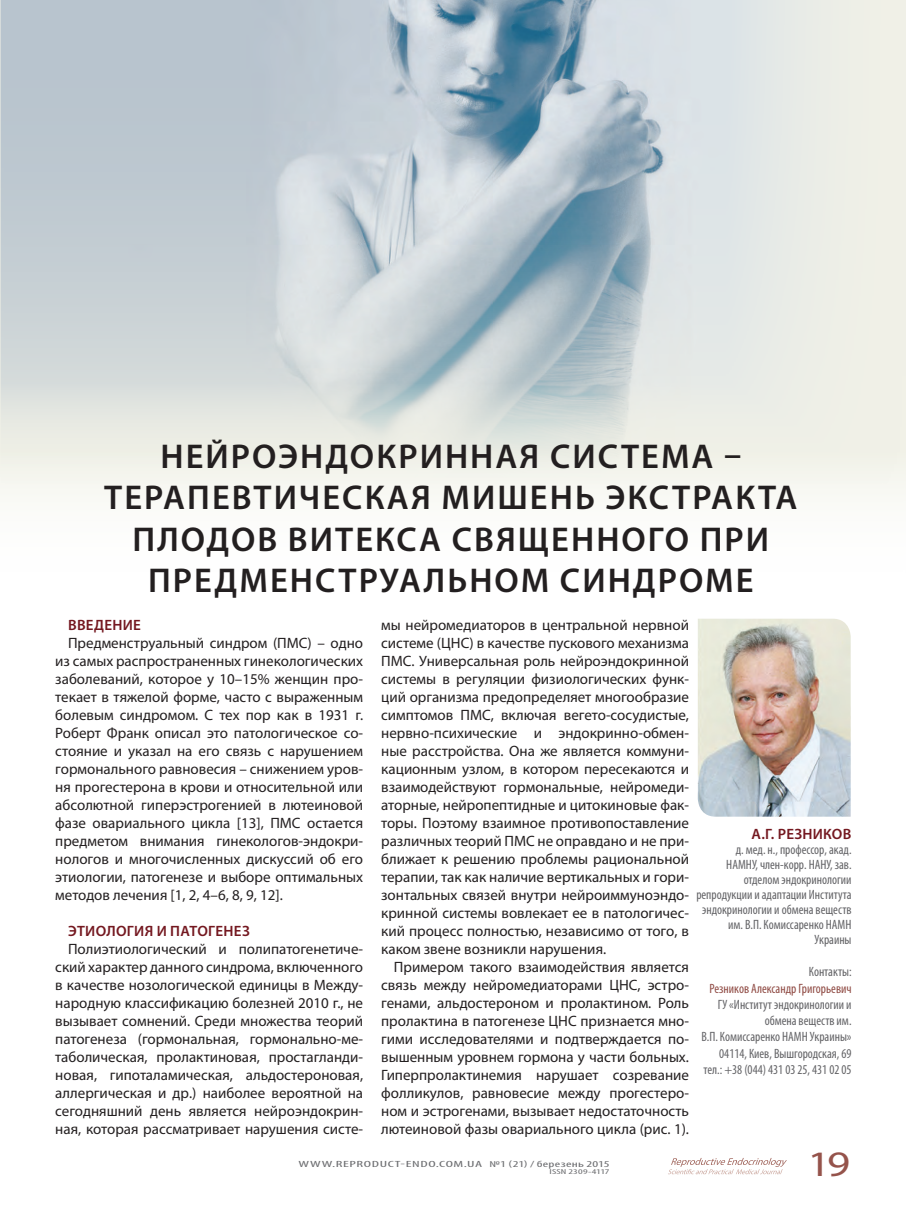
<style>
.page{position:relative;width:906px;height:1208px;background:#fff}
.page>*{position:absolute;margin:0;border:0;box-sizing:border-box;transform-origin:0 0}
.t1{font:35.85px "Myriad Pro";color:#95534b;scale:1.25 1}
.t2{font:600 34.5px/41.4px "Myriad Pro";letter-spacing:.06em;color:#231f20;text-align:center}
.t3{font:15px/18px "Myriad Pro";color:#231f20;text-align:justify}
.t4{font:600 15px "Myriad Pro";letter-spacing:.015em;color:#741820}
.t5{font:condensed 13.5px/15px "Myriad Pro";color:#636366;text-align:right}
.t6{font:condensed 13.5px "Myriad Pro";color:#8f4a43}
.t7{font:condensed 9px "Myriad Pro";letter-spacing:.035em;color:#6c6d70;scale:1.82 1}
.t8{font:condensed 7.2px "Myriad Pro";letter-spacing:.01em;color:#6c6d70;scale:1.67 1}
</style>
<div class="page">
<svg style="left:668px;top:1158px;width:119px;height:16px"></svg>
<img style="left:1px;top:0;width:905px;height:497px">
<img style="left:698px;top:618px;width:152px;height:198px">
<h2 class="t2" style="left:104px;top:435px;width:695px">НЕЙРОЭНДОКРИННАЯ СИСТЕМА –<br>ТЕРАПЕВТИЧЕСКАЯ МИШЕНЬ ЭКСТРАКТА<br>ПЛОДОВ ВИТЕКСА СВЯЩЕННОГО ПРИ<br>ПРЕДМЕНСТРУАЛЬНОМ СИНДРОМЕ</h2>
<p class="t4" style="left:68px;top:615px;width:74px">ВВЕДЕНИЕ</p>
<p class="t3" style="left:55px;top:634px;width:309px;text-indent:13px">Предменструальный синдром (ПМС) – одно из самых распространенных гинекологических заболеваний, которое у 10–15% женщин про&shy;текает в тяжелой форме, часто с выраженным болевым синдромом. С тех пор как в 1931 г.<br>Роберт Франк описал это патологическое со&shy;стояние и указал на его связь с нарушением гормонального равновесия – снижением уров&shy;ня прогестерона в крови и относительной или абсолютной гиперэстрогенией в лютеиновой фазе овариального цикла [13], ПМС остается предметом внимания гинекологов-эндокри&shy;нологов и многочисленных дискуссий об его этиологии, патогенезе и выборе оптимальных методов лечения [1, 2, 4–6, 8, 9, 12].</p>
<p class="t4" style="left:68px;top:921px;width:183px">ЭТИОЛОГИЯ И ПАТОГЕНЕЗ</p>
<p class="t3" style="left:55px;top:940px;width:309px;text-indent:13px">Полиэтиологический и полипатогенетиче&shy;ский характер данного синдрома, включенного в качестве нозологической единицы в Между&shy;народную классификацию болезней 2010 г., не вызывает сомнений. Среди множества теорий патогенеза (гормональная, гормонально-ме&shy;таболическая, пролактиновая, простагланди&shy;новая, гипоталамическая, альдостероновая, аллергическая и др.) наиболее вероятной на сегодняшний день является нейроэндокрин&shy;ная, которая рассматривает нарушения систе-</p>
<p class="t3" style="left:381px;top:616px;width:309px">мы нейромедиаторов в центральной нервной системе (ЦНС) в качестве пускового механизма ПМС. Универсальная роль нейроэндокринной системы в регуляции физиологических функ&shy;ций организма предопределяет многообразие симптомов ПМС, включая вегето-сосудистые, нервно-психические и эндокринно-обмен&shy;ные расстройства. Она же является коммуни&shy;кационным узлом, в котором пересекаются и взаимодействуют гормональные, нейромеди&shy;аторные, нейропептидные и цитокиновые фак&shy;торы. Поэтому взаимное противопоставление различных теорий ПМС не оправдано и не при&shy;ближает к решению проблемы рациональной терапии, так как наличие вертикальных и гори&shy;зонтальных связей внутри нейроиммуноэндо&shy;кринной системы вовлекает ее в патологичес&shy;кий процесс полностью, независимо от того, в каком звене возникли нарушения.</p>
<p class="t3" style="left:381px;top:958px;width:309px;text-indent:13px">Примером такого взаимодействия является связь между нейромедиаторами ЦНС, эстро&shy;генами, альдостероном и пролактином. Роль пролактина в патогенезе ЦНС признается мно&shy;гими исследователями и подтверждается по&shy;вышенным уровнем гормона у части больных.<br>Гиперпролактинемия нарушает созревание фолликулов, равновесие между прогестеро&shy;ном и эстрогенами, вызывает недостаточность лютеиновой фазы овариального цикла (рис. 1).</p>
<p class="t7" style="left:298px;top:1158px;width:172px">WWW.REPRODUCT-ENDO.COM.UA №1 (21) / БЕРЕЗЕНЬ 2015</p>
<p class="t8" style="left:549px;top:1167px;width:37px">ISSN 2309-4117</p>
<p class="t4" style="left:751px;top:824px;width:101px">А.Г. РЕЗНИКОВ</p>
<p class="t5" style="left:696px;top:842px;width:157px">Д. МЕД. Н., ПРОФЕССОР, АКАД.<br>НАМНУ, ЧЛЕН-КОРР. НАНУ, ЗАВ.<br>ОТДЕЛОМ ЭНДОКРИНОЛОГИИ<br>РЕПРОДУКЦИИ И АДАПТАЦИИ ИНСТИТУТА<br>ЭНДОКРИНОЛОГИИ И ОБМЕНА ВЕЩЕСТВ<br>ИМ. В.П. КОМИССАРЕНКО НАМН<br>УКРАИНЫ</p>
<p class="t5" style="left:809px;top:964px;width:44px">КОНТАКТЫ:</p>
<p class="t6" style="left:709px;top:980px;width:144px">РЕЗНИКОВ АЛЕКСАНДР ГРИГОРЬЕВИЧ</p>
<p class="t5" style="left:701px;top:996px;width:152px;line-height:16.2px">ГУ «ИНСТИТУТ ЭНДОКРИНОЛОГИИ И<br>ОБМЕНА ВЕЩЕСТВ ИМ.<br>В.П. КОМИССАРЕНКО НАМН УКРАИНЫ»<br>04114, КИЕВ, ВЫШГОРОДСКАЯ, 69<br>ТЕЛ.: +38 (044) 431 03 25, 431 02 05</p>
<h1 class="t1" style="left:807px;top:1141px;width:36px">19</h1>
</div>
